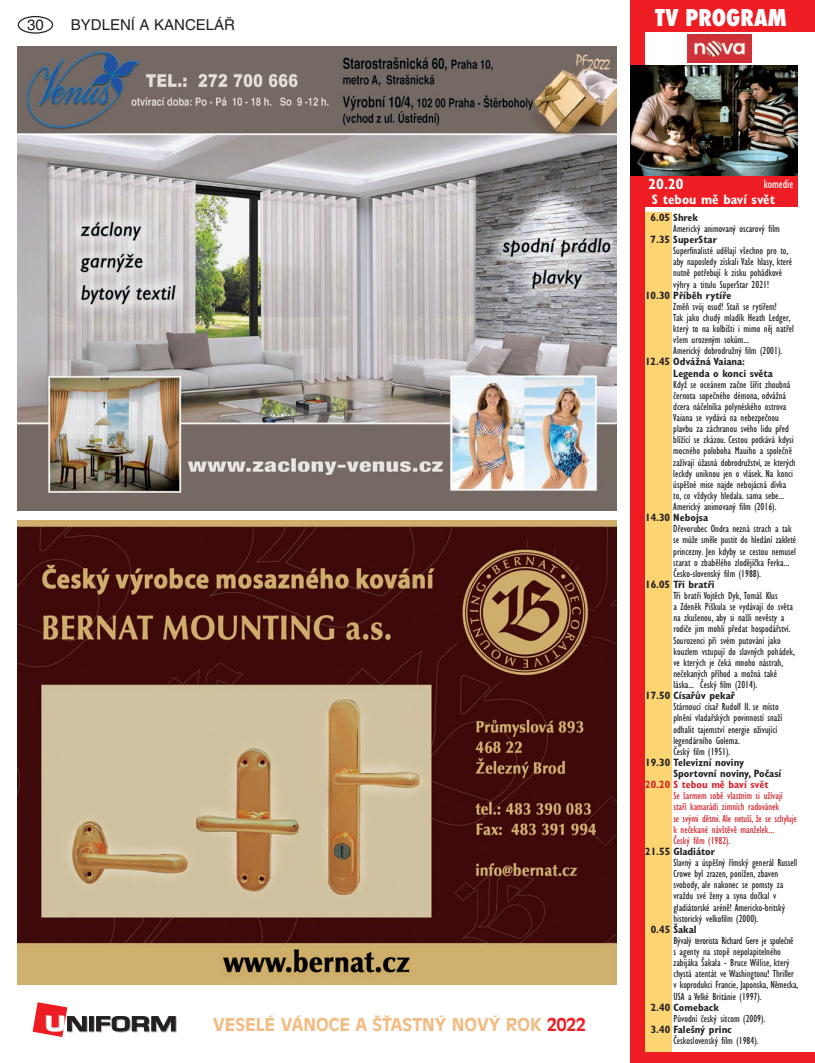
<style>
.page{position:relative;width:815px;height:1063px;background:#fff}
.page>*{position:absolute;margin:0;border:0;box-sizing:border-box;transform-origin:0 0}
.t1{font:800 condensed 22.5px "Futura";color:#fff}
.t2{font:700 17.5px "Antique Olive CE";color:#f3bb81}
.t3{font:15px "Helvetica CE";color:#231f20}
.t4{font:700 condensed 15px "Gill Sans CE";color:#fff}
.t5{font:700 condensed 13.75px "Gill Sans CE";color:#fff}
.t6{font:condensed 12.5px "Gill Sans CE";color:#fff}
.t7{font:condensed 10.62px/11.1px "Gill Sans CE";color:#231f20}
.t8{font:700 condensed 10.62px/11.1px "Gill Sans CE";color:#231f20}
.t9{font:condensed 10.62px/11.1px "Gill Sans CE";color:#d1232a}
.t10{font:700 condensed 10.62px "Gill Sans CE";color:#d1232a}
.s1{color:#ee1d23}
</style>
<div class="page">
<div style="left:18px;top:16px;width:35px;height:18px;border:1px solid #231f20;border-radius:50%"></div>
<div style="left:631px;top:0;width:184px;height:32px;background:#ee1d23"></div>
<div style="left:631px;top:175px;width:166px;height:32px;background:#ee1d23"></div>
<img style="left:687px;top:34px;width:64px;height:29px">
<div style="left:631px;top:0;width:14px;height:1063px;background:#ee1d23"></div>
<div style="left:631px;top:1052px;width:184px;height:11px;background:#ee1d23"></div>
<div style="left:645px;top:213px;width:26px;height:839px;background:#fdd472"></div>
<img style="left:631px;top:66px;width:166px;height:109px">
<img style="left:18px;top:46px;width:599px;height:464px">
<img style="left:18px;top:521px;width:599px;height:464px">
<svg style="left:90px;top:1017px;width:5px;height:15px"></svg>
<svg style="left:89px;top:1016px;width:5px;height:15px"></svg>
<svg style="left:96px;top:1016px;width:81px;height:16px"></svg>
<svg style="left:33px;top:1002px;width:55px;height:35px"></svg>
<h3 class="t3" style="left:27px;top:16px;width:18px">30</h3>
<h3 class="t3" style="left:71px;top:16px;width:166px">BYDLENÍ A KANCELÁŘ</h3>
<h1 class="t1" style="left:655px;top:2px;width:133px">TV PROGRAM</h1>
<h2 class="t2" style="left:213px;top:1014px;width:374px">VESELÉ VÁNOCE A ŠŤASTNÝ NOVÝ ROK <span class="s1">2022</span></h2>
<h3 class="t4" style="left:648px;top:175px;width:37px">20.20</h3>
<p class="t5" style="left:652px;top:191px;width:125px">S tebou mě baví svět</p>
<p class="t6" style="left:764px;top:176px;width:31px">komedie</p>
<p class="t8" style="left:651px;top:212px;width:49px">6.05 Shrek</p>
<p class="t7" style="left:673px;top:223px;width:108px">Americký animovaný oscarový film</p>
<p class="t8" style="left:651px;top:234px;width:68px">7.35 SuperStar</p>
<p class="t7" style="left:673px;top:245px;width:120px">Superfinalisté udělají všechno pro to, aby naposledy získali Vaše hlasy, které nutně potřebují k zisku pohádkové výhry a titulu SuperStar 2021!</p>
<p class="t8" style="left:645px;top:290px;width:88px">10.30 Příběh rytíře</p>
<p class="t7" style="left:673px;top:301px;width:122px">Změň svůj osud! Staň se rytířem!<br>Tak jako chudý mladík Heath Ledger, který to na kolbišti i mimo něj natřel všem urozeným sokům...<br>Americký dobrodružný film (2001).</p>
<p class="t8" style="left:673px;top:356px;width:101px;text-indent:-28px">12.45 Odvážná Vaiana:<br>Legenda o konci světa</p>
<p class="t7" style="left:673px;top:379px;width:124px">Když se oceánem začne šířit zhoubná černota sopečného démona, odvážná dcera náčelníka polynéského ostrova Vaiana se vydává na nebezpečnou plavbu za záchranou svého lidu před blížící se zkázou. Cestou potkává kdysi mocného poloboha Mauiho a společně zažívají úžasná dobrodružství, ze kterých leckdy uniknou jen o vlásek. Na konci úspěšné mise najde nebojácná dívka to, co vždycky hledala. sama sebe...<br>Americký animovaný film (2016).</p>
<p class="t8" style="left:645px;top:512px;width:65px">14.30 Nebojsa</p>
<p class="t7" style="left:673px;top:523px;width:124px">Dřevorubec Ondra nezná strach a tak se může směle pustit do hledání zakleté princezny. Jen kdyby se cestou nemusel starat o zbabělého zlodějíčka Ferka...<br>Česko-slovenský film (1988).</p>
<p class="t8" style="left:645px;top:579px;width:71px">16.05 Tři bratři</p>
<p class="t7" style="left:673px;top:590px;width:123px">Tři bratři Vojtěch Dyk, Tomáš Klus<br>a Zdeněk Piškula se vydávají do světa na zkušenou, aby si našli nevěsty a rodiče jim mohli předat hospodářství.<br>Sourozenci při svém putování jako kouzlem vstupují do slavných pohádek, ve kterých je čeká mnoho nástrah, nečekaných příhod a možná také láska... Český film (2014).</p>
<p class="t8" style="left:645px;top:690px;width:91px">17.50 Císařův pekař</p>
<p class="t7" style="left:673px;top:701px;width:111px">Stárnoucí císař Rudolf II. se místo plnění vladařských povinností snaží odhalit tajemství energie oživující legendárního Golema.<br>Český film (1951).</p>
<p class="t8" style="left:673px;top:757px;width:109px;text-indent:-28px">19.30 Televizní noviny<br>Sportovní noviny, Počasí</p>
<p class="t10" style="left:645px;top:778px;width:125px">20.20 S tebou mě baví svět</p>
<p class="t9" style="left:673px;top:790px;width:125px">Se šarmem sobě vlastním si užívají staří kamarádi zimních radovánek<br>se svými dětmi. Ale netuší, že se schyluje k nečekané návštěvě manželek...<br>Český film (1982).</p>
<p class="t8" style="left:645px;top:846px;width:71px">21.55 Gladiátor</p>
<p class="t7" style="left:673px;top:857px;width:125px">Slavný a úspěšný římský generál Russell Crowe byl zrazen, ponížen, zbaven svobody, ale nakonec se pomsty za vraždu své ženy a syna dočkal v gladiátorské aréně! Americko-britský historický velkofilm (2000).</p>
<p class="t8" style="left:651px;top:924px;width:47px">0.45 Šakal</p>
<p class="t7" style="left:673px;top:935px;width:127px">Bývalý terorista Richard Gere je společně s agenty na stopě nepolapitelného zabijáka Šakala - Bruce Willise, který chystá atentát ve Washingtonu! Thriller v koprodukci Francie, Japonska, Německa, USA a Velké Británie (1997).</p>
<p class="t8" style="left:651px;top:1002px;width:70px">2.40 Comeback</p>
<p class="t7" style="left:673px;top:1013px;width:94px">Původní český sitcom (2009).</p>
<p class="t8" style="left:651px;top:1024px;width:83px">3.40 Falešný princ</p>
<p class="t7" style="left:673px;top:1035px;width:87px">Československý film (1984).</p>
</div>
